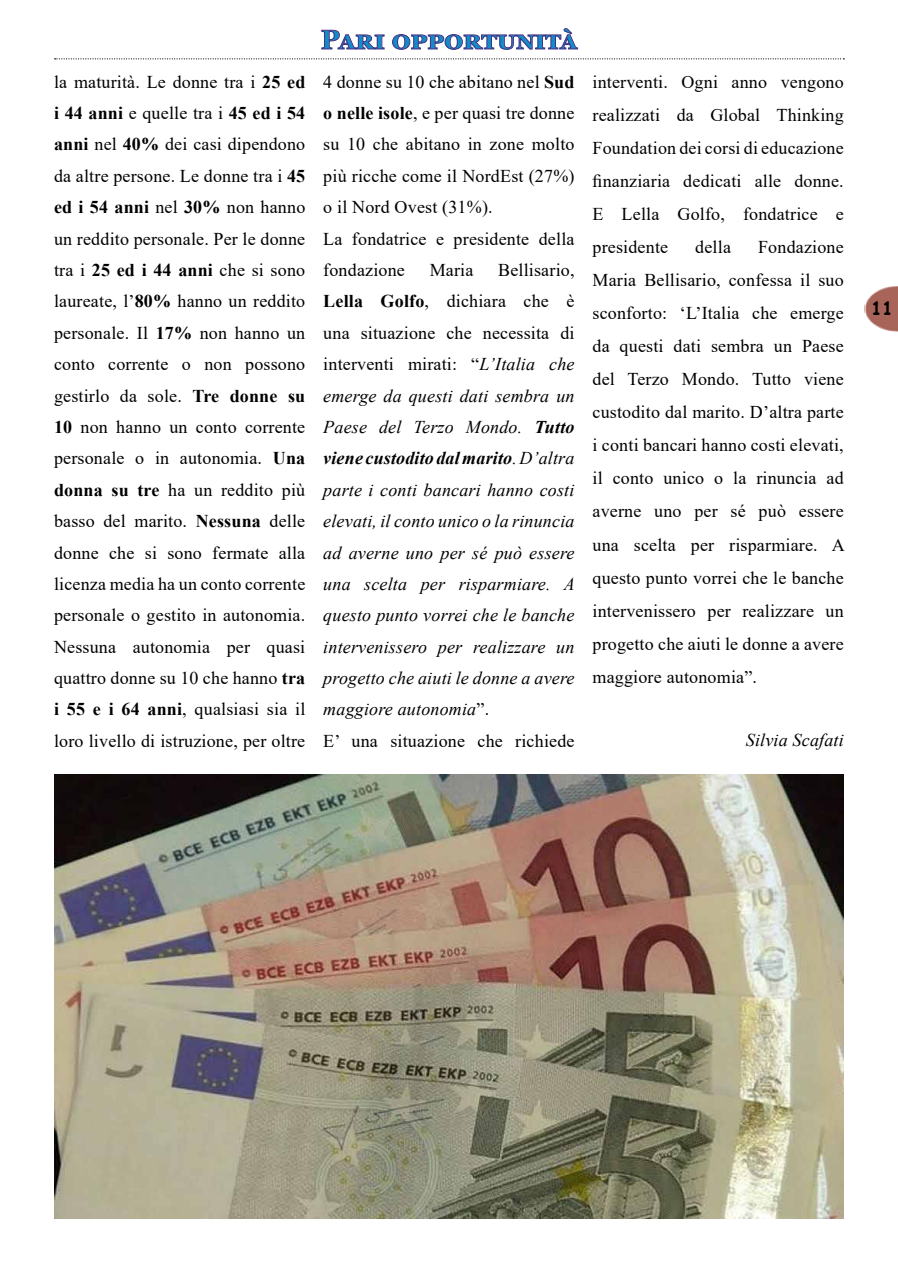
<style>
.page{position:relative;width:898px;height:1272px;background:#fff}
.page>*{position:absolute;margin:0;border:0;box-sizing:border-box;transform-origin:0 0}
.t1{font:700 27px "Georgia";letter-spacing:.15em;color:#0e8dc9}
.t2{font:18px/31.3px "Times New Roman";letter-spacing:.01em;color:#000;text-align:justify}
.t3{font:italic 18px/31.3px "Times New Roman";letter-spacing:.01em;color:#000}
.t4{font:700 18px "Comic Sans MS";color:#000}
.s1{font-weight:700}
.s2{font-style:normal}
.s3{font-weight:700;font-style:normal}
</style>
<div class="page">
<img style="left:864px;top:286px;width:33px;height:46px">
<svg style="left:55px;top:58px;width:789px;height:1px"></svg>
<svg style="left:321px;top:29px;width:64px;height:21px"></svg>
<svg style="left:392px;top:28px;width:186px;height:22px"></svg>
<img style="left:54px;top:774px;width:789px;height:444px">
<h1 class="t1" style="left:321px;top:22px;width:257px">Pari opportunità</h1>
<p class="t2" style="left:54px;top:65px;width:253px">la maturità. Le donne tra i <span class="s1">25 ed i 44 anni</span> e quelle tra i <span class="s1">45 ed i 54 anni</span> nel <span class="s1">40%</span> dei casi dipendono da altre persone. Le donne tra i <span class="s1">45 ed i 54 anni</span> nel <span class="s1">30%</span> non hanno un reddito personale. Per le donne tra i <span class="s1">25 ed i 44 anni</span> che si sono laureate, l’<span class="s1">80%</span> hanno un reddito personale. Il <span class="s1">17%</span> non hanno un conto corrente o non possono gestirlo da sole. <span class="s1">Tre donne su 10</span> non hanno un conto corrente personale o in autonomia. <span class="s1">Una donna su tre</span> ha un reddito più basso del marito. <span class="s1">Nessuna</span> delle donne che si sono fermate alla licenza media ha un conto corrente personale o gestito in autonomia.<br>Nessuna autonomia per quasi quattro donne su 10 che hanno <span class="s1">tra i 55 e i 64 anni</span>, qualsiasi sia il loro livello di istruzione, per oltre</p>
<p class="t2" style="left:323px;top:65px;width:253px;text-align:left">4 donne su 10 che abitano nel <span class="s1">Sud o nelle isole</span>, e per quasi tre donne su 10 che abitano in zone molto più ricche come il NordEst (27%) o il Nord Ovest (31%).<br>La fondatrice e presidente della fondazione</p>
<p class="t3" style="left:323px;top:254px;width:253px;text-indent:175px"><span class="s2">Bellisario,<br></span><span class="s3">Lella Golfo</span><span class="s2">, dichiara che è una situazione che necessita di interventi mirati: “</span>L’Italia che emerge da questi dati sembra un<br>Paese del Terzo Mondo. <span class="s1">Tutto viene custodito dal marito</span>. D’altra parte i conti bancari hanno costi elevati, il conto unico o la rinuncia ad averne uno per sé può essere una scelta per risparmiare. A questo punto vorrei che le banche intervenissero per realizzare un progetto che aiuti le donne a avere maggiore autonomia<span class="s2">”.<br>E’ una situazione che richiede</span></p>
<p class="t2" style="left:429px;top:254px;width:45px">Maria</p>
<p class="t2" style="left:592px;top:64px;width:253px;line-height:33px">interventi. Ogni anno vengono realizzati da Global Thinking Foundation dei corsi di educazione finanziaria dedicati alle donne.<br>E Lella Golfo, fondatrice e presidente</p>
<p class="t2" style="left:592px;top:230px;width:254px;line-height:33px;text-indent:165px">Fondazione Maria Bellisario, confessa il suo sconforto: ‘L’Italia che emerge da questi dati sembra un Paese del Terzo Mondo. Tutto viene custodito dal marito. D’altra parte i conti bancari hanno costi elevati, il conto unico o la rinuncia ad averne uno per sé può essere una scelta per risparmiare. A questo punto vorrei che le banche intervenissero per realizzare un progetto che aiuti le donne a avere maggiore autonomia”.</p>
<p class="t2" style="left:695px;top:231px;width:37px">della</p>
<p class="t3" style="left:745px;top:723px;width:99px">Silvia Scafati</p>
<p class="t4" style="left:870px;top:295px;width:23px">11</p>
</div>
